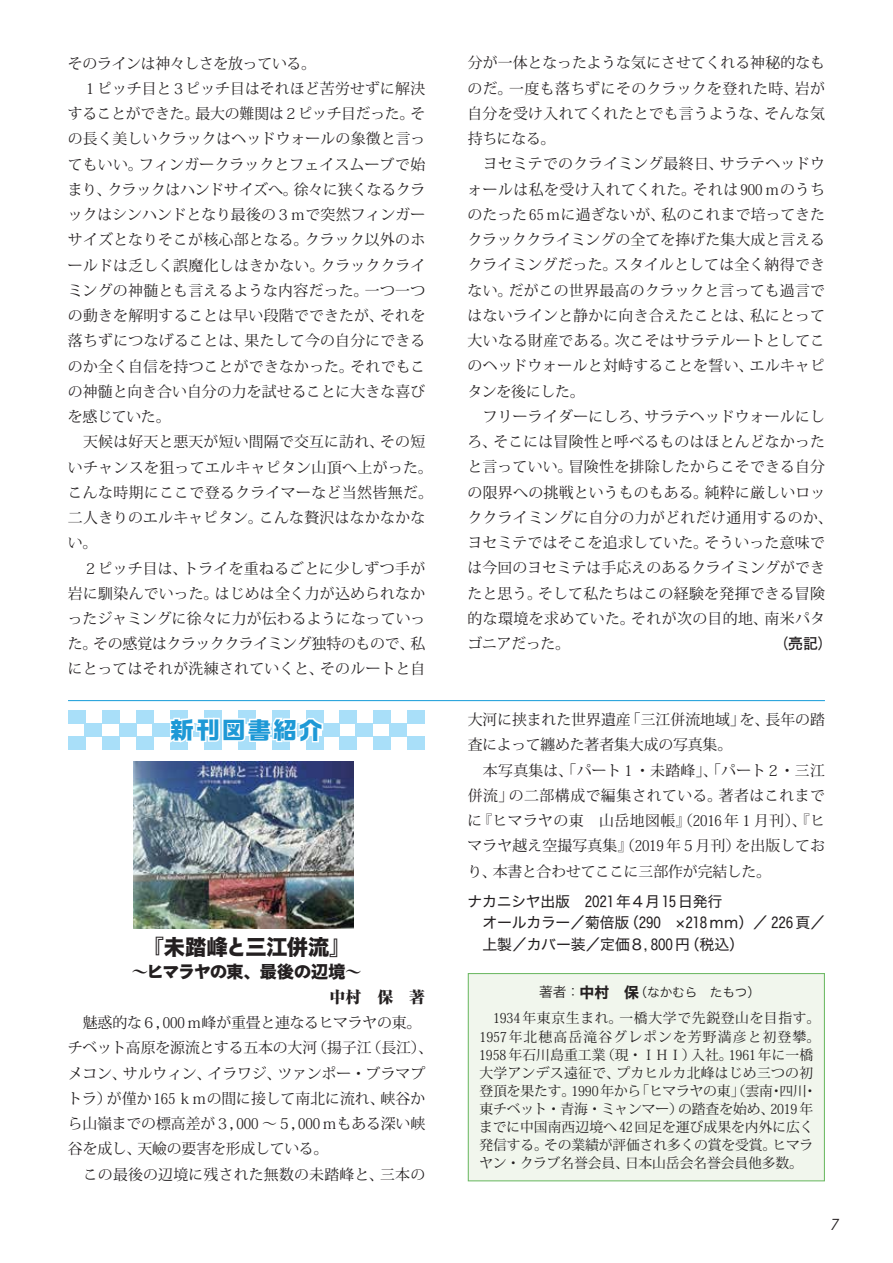
<style>
.page{position:relative;width:893px;height:1263px;background:#fff}
.page>*{position:absolute;margin:0;border:0;box-sizing:border-box;transform-origin:0 0}
.t1{font:23.4px "Ro G San Srf Std Bd 90 msp RKSJ H";letter-spacing:.1em;color:#1e99d6}
.t2{font:21.3px "Hira Sans Old Std W8 90 msp RKSJ H";letter-spacing:-.005em;color:#231f20}
.t3{font:16.95px "Hira Sans Old Std W8 90 msp RKSJ H";letter-spacing:-.04em;color:#231f20}
.t4{font:15.9px "Ryumin Pro Ex Heavy 90 msp RKSJ H";color:#231f20}
.t5{font:14.85px/25.2px "Koz Min Pro Regular 90 msp RKSJ H";letter-spacing:.01em;color:#231f20}
.t6{font:14.85px/25.2px "Koz Min Pro Regular 90 msp RKSJ H";letter-spacing:-.01em;color:#231f20}
.t7{font:14.85px/21.3px "Hira Kaku Std W4 90 msp RKSJ H";letter-spacing:-.02em;color:#231f20}
.t8{font:14.85px "Futo Go B101 Pro Bold 90 msp RKSJ H";color:#231f20}
.t9{font:italic 14.85px "Koz Go Pro Regular 90 msp RKSJ H";color:#231f20}
.t10{font:13.8px/18.1px "Koz Min Pro Regular 90 msp RKSJ H";color:#231f20}
.t11{font:12.75px "Hiragino Sans W3 90 msp RKSJ H";letter-spacing:-.02em;color:#231f20}
.s1{color:#fff}
.s2{font-size:13.8px}
.s3{font-family:"Hiragino Sans W7 90 msp RKSJ H";font-size:14.85px}
</style>
<div class="page">
<div style="left:68px;top:710px;width:18px;height:13px;background:#a9dff9"></div>
<div style="left:204px;top:710px;width:18px;height:13px;background:#a9dff9"></div>
<div style="left:136px;top:710px;width:18px;height:13px;background:#a9dff9"></div>
<div style="left:272px;top:710px;width:18px;height:13px;background:#a9dff9"></div>
<div style="left:339px;top:710px;width:18px;height:13px;background:#a9dff9"></div>
<div style="left:102px;top:710px;width:18px;height:13px;background:#a9dff9"></div>
<div style="left:238px;top:710px;width:18px;height:13px;background:#a9dff9"></div>
<div style="left:170px;top:710px;width:18px;height:13px;background:#a9dff9"></div>
<div style="left:306px;top:710px;width:18px;height:13px;background:#a9dff9"></div>
<div style="left:373px;top:710px;width:18px;height:13px;background:#a9dff9"></div>
<div style="left:407px;top:710px;width:18px;height:13px;background:#a9dff9"></div>
<div style="left:84px;top:723px;width:18px;height:14px;background:#a9dff9"></div>
<div style="left:220px;top:723px;width:18px;height:14px;background:#a9dff9"></div>
<div style="left:152px;top:723px;width:18px;height:14px;background:#a9dff9"></div>
<div style="left:288px;top:723px;width:18px;height:14px;background:#a9dff9"></div>
<div style="left:355px;top:723px;width:18px;height:14px;background:#a9dff9"></div>
<div style="left:119px;top:723px;width:17px;height:14px;background:#a9dff9"></div>
<div style="left:255px;top:723px;width:17px;height:14px;background:#a9dff9"></div>
<div style="left:186px;top:723px;width:18px;height:14px;background:#a9dff9"></div>
<div style="left:322px;top:723px;width:18px;height:14px;background:#a9dff9"></div>
<div style="left:389px;top:723px;width:18px;height:14px;background:#a9dff9"></div>
<div style="left:68px;top:736px;width:18px;height:14px;background:#a9dff9"></div>
<div style="left:204px;top:736px;width:18px;height:14px;background:#a9dff9"></div>
<div style="left:136px;top:736px;width:18px;height:14px;background:#a9dff9"></div>
<div style="left:272px;top:736px;width:18px;height:14px;background:#a9dff9"></div>
<div style="left:339px;top:736px;width:18px;height:14px;background:#a9dff9"></div>
<div style="left:102px;top:736px;width:18px;height:14px;background:#a9dff9"></div>
<div style="left:238px;top:736px;width:18px;height:14px;background:#a9dff9"></div>
<div style="left:170px;top:736px;width:18px;height:14px;background:#a9dff9"></div>
<div style="left:306px;top:736px;width:18px;height:14px;background:#a9dff9"></div>
<div style="left:373px;top:736px;width:18px;height:14px;background:#a9dff9"></div>
<div style="left:407px;top:736px;width:18px;height:14px;background:#a9dff9"></div>
<div style="left:468px;top:973px;width:356px;height:208px;background:#f1f6ed"></div>
<div style="left:468px;top:973px;width:357px;height:208px;border:1px solid #6fba66"></div>
<hr style="left:68px;top:700px;width:757px;height:1px;background:#22a1db">
<img style="left:133px;top:761px;width:221px;height:168px">
<p class="t5" style="left:68px;top:52px;width:367px">そのラインは神々しさを放っている。<br>　１ピッチ目と３ピッチ目はそれほど苦労せずに解決することができた。最大の難関は２ピッチ目だった。その長く美しいクラックはヘッドウォールの象徴と言ってもいい。フィンガークラックとフェイスムーブで始まり、クラックはハンドサイズへ。徐々に狭くなるクラックはシンハンドとなり最後の３ｍで突然フィンガーサイズとなりそこが核心部となる。クラック以外のホールドは乏しく誤魔化しはきかない。クラッククライミングの神髄とも言えるような内容だった。一つ一つの動きを解明することは早い段階でできたが、それを落ちずにつなげることは、果たして今の自分にできるのか全く自信を持つことができなかった。それでもこの神髄と向き合い自分の力を試せることに大きな喜びを感じていた。<br>　天候は好天と悪天が短い間隔で交互に訪れ、その短いチャンスを狙ってエルキャピタン山頂へ上がった。こんな時期にここで登るクライマーなど当然皆無だ。二人きりのエルキャピタン。こんな贅沢はなかなかない。<br>　２ピッチ目は、トライを重ねるごとに少しずつ手が岩に馴染んでいった。はじめは全く力が込められなかったジャミングに徐々に力が伝わるようになっていった。その感覚はクラッククライミング独特のもので、私にとってはそれが洗練されていくと、そのルートと自</p>
<p class="t5" style="left:467px;top:52px;width:367px">分が一体となったような気にさせてくれる神秘的なものだ。一度も落ちずにそのクラックを登れた時、岩が自分を受け入れてくれたとでも言うような、そんな気持ちになる。<br>　ヨセミテでのクライミング最終日、サラテヘッドウォールは私を受け入れてくれた。それは 900 ｍのうちのたった 65ｍに過ぎないが、私のこれまで培ってきたクラッククライミングの全てを捧げた集大成と言えるクライミングだった。スタイルとしては全く納得できない。だがこの世界最高のクラックと言っても過言ではないラインと静かに向き合えたことは、私にとって大いなる財産である。次こそはサラテルートとしてこのヘッドウォールと対峙することを誓い、エルキャピタンを後にした。<br>　フリーライダーにしろ、サラテヘッドウォールにしろ、そこには冒険性と呼べるものはほとんどなかったと言っていい。冒険性を排除したからこそできる自分の限界への挑戦というものもある。純粋に厳しいロッククライミングに自分の力がどれだけ通用するのか、ヨセミテではそこを追求していた。そういった意味では今回のヨセミテは手応えのあるクライミングができたと思う。そして私たちはこの経験を発揮できる冒険的な環境を求めていた。それが次の目的地、南米パタゴニアだった。</p>
<p class="t8" style="left:773px;top:638px;width:61px">（亮記）</p>
<h1 class="t1" style="left:171px;top:721px;width:154px"><span class="s1">新</span>刊図書紹介</h1>
<p class="t5" style="left:467px;top:709px;width:359px">大河に挟まれた世界遺産「三江併流地域」を、長年の踏査によって纏めた著者集大成の写真集。<br>　本写真集は、「パート１・未踏峰」、「パート２・三江併流」の二部構成で編集されている。著者はこれまでに『ヒマラヤの東　山岳地図帳』（2016 年１月刊）、『ヒマラヤ越え空撮写真集』（2019 年５月刊）を出版しており、本書と合わせてここに三部作が完結した。</p>
<p class="t7" style="left:483px;top:893px;width:344px;text-indent:-15px">ナカニシヤ出版　2021年４月 15日発行<br>オールカラー／菊倍版（290　×218ｍｍ）／ 226頁／上製／カバー装／定価８，800円（税込）</p>
<p class="t11" style="left:539px;top:987px;width:223px"><span class="s2">著者：</span><span class="s3">中村　保</span>（なかむら　たもつ）</p>
<p class="t10" style="left:479px;top:1011px;width:343px">　1934年東京生まれ。一橋大学で先鋭登山を目指す。<br>1957年北穂高岳滝谷グレポンを芳野満彦と初登攀。<br>1958 年石川島重工業（現・ＩＨＩ）入社。1961年に一橋大学アンデス遠征で、プカヒルカ北峰はじめ三つの初登頂を果たす。1990年から「ヒマラヤの東」（雲南・四川・東チベット・青海・ミャンマー）の踏査を始め、2019 年までに中国南西辺境へ 42回足を運び成果を内外に広く発信する。その業績が評価され多くの賞を受賞。ヒマラヤン・クラブ名誉会員、日本山岳会名誉会員他多数。</p>
<h2 class="t2" style="left:143px;top:939px;width:209px">『未踏峰と三江併流』</h2>
<p class="t3" style="left:131px;top:966px;width:232px">～ヒマラヤの東、最後の辺境～</p>
<p class="t4" style="left:330px;top:991px;width:97px">中村　保　著</p>
<p class="t6" style="left:68px;top:1012px;width:367px">　魅惑的な６，000ｍ峰が重畳と連なるヒマラヤの東。チベット高原を源流とする五本の大河（揚子江（長江）、メコン、サルウィン、イラワジ、ツァンポー・ブラマプトラ）が僅か165ｋｍの間に接して南北に流れ、峡谷から山嶺までの標高差が３，000 ～５，000ｍもある深い峡谷を成し、天嶮の要害を形成している。<br>　この最後の辺境に残された無数の未踏峰と、三本の</p>
<p class="t9" style="left:830px;top:1218px;width:12px">7</p>
</div>
